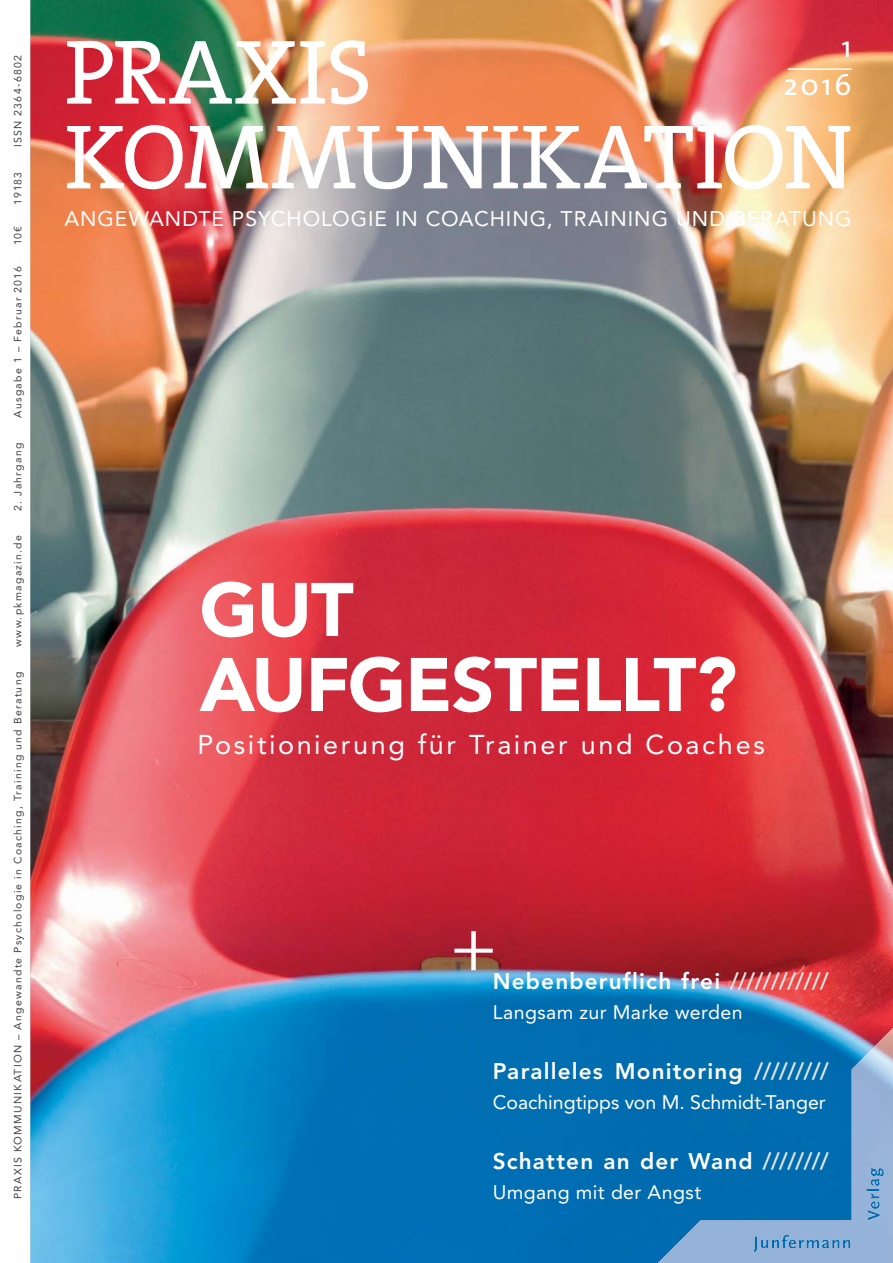
<style>
.page{position:relative;width:893px;height:1263px;background:#fff}
.page>*{position:absolute;margin:0;border:0;box-sizing:border-box;transform-origin:0 0}
.t1{font:92.4px/84.8px "The Serif";color:#fff}
.t2{font:900 75px/75px "Avenir LT Std";letter-spacing:-.02em;color:#fff}
.t3{font:30px/37.5px "The Sans";color:#fff;text-align:right}
.t4{font:27px "Avenir LT Std";letter-spacing:.1em;color:#fff}
.t5{font:800 22.5px "Avenir LT Std";letter-spacing:.05em;color:#fff}
.t6{font:21px "Avenir LT Std";letter-spacing:.045em;color:#fff}
.t7{font:19.5px "Avenir LT Std";letter-spacing:.01em;color:#fff}
.t8{font:10.5px "Avenir LT Std";letter-spacing:.12em;color:#404041}
.s1{color:#e6e7e8}
</style>
<div class="page">
<img style="left:30px;top:0;width:862px;height:1262px">
<img style="left:645px;top:1014px;width:247px;height:248px">
<svg style="left:454px;top:931px;width:38px;height:39px"></svg>
<hr style="left:787px;top:68px;width:64px;height:2px;background:#fff">
<p class="t8" style="left:13px;top:147px;width:94px;rotate:-90deg">ISSN 2364-6802</p>
<p class="t8" style="left:13px;top:205px;width:34px;rotate:-90deg">19183</p>
<p class="t8" style="left:13px;top:245px;width:21px;rotate:-90deg">10€</p>
<p class="t8" style="left:13px;top:418px;width:153px;rotate:-90deg">Ausgabe 1 – Februar 2016</p>
<p class="t8" style="left:13px;top:510px;width:69px;rotate:-90deg">2. Jahrgang</p>
<p class="t8" style="left:13px;top:647px;width:113px;rotate:-90deg">www.pkmagazin.de</p>
<p class="t8" style="left:13px;top:1199px;width:529px;rotate:-90deg">PRAXIS KOMMUNIKATION – Angewandte Psychologie in Coaching, Training und Beratung</p>
<h1 class="t1" style="left:64px;top:29px;width:789px">PRAXIS<br>KOMMUNIKATION</h1>
<h3 class="t6" style="left:64px;top:209px;width:788px">ANGEWANDTE PSYCHOLOGIE IN COACHING, TRAINING UND BERATUNG</h3>
<h3 class="t3" style="left:783px;top:27px;width:70px">1<br>2016</h3>
<h2 class="t2" style="left:199px;top:576px;width:539px">GUT<br>AUFGESTELLT?</h2>
<h3 class="t4" style="left:197px;top:731px;width:569px">Positionierung für Trainer und Coaches</h3>
<h3 class="t5" style="left:492px;top:970px;width:337px">Nebenberuflich frei <span class="s1">////////////</span></h3>
<h3 class="t7" style="left:492px;top:1003px;width:251px">Langsam zur Marke werden</h3>
<h3 class="t5" style="left:492px;top:1060px;width:337px">Paralleles Monitoring <span class="s1">/////////</span></h3>
<h3 class="t7" style="left:492px;top:1093px;width:334px">Coachingtipps von M. Schmidt-Tanger</h3>
<h3 class="t5" style="left:492px;top:1150px;width:337px">Schatten an der Wand <span class="s1">////////</span></h3>
<h3 class="t7" style="left:492px;top:1183px;width:210px">Umgang mit der Angst</h3>
</div>
